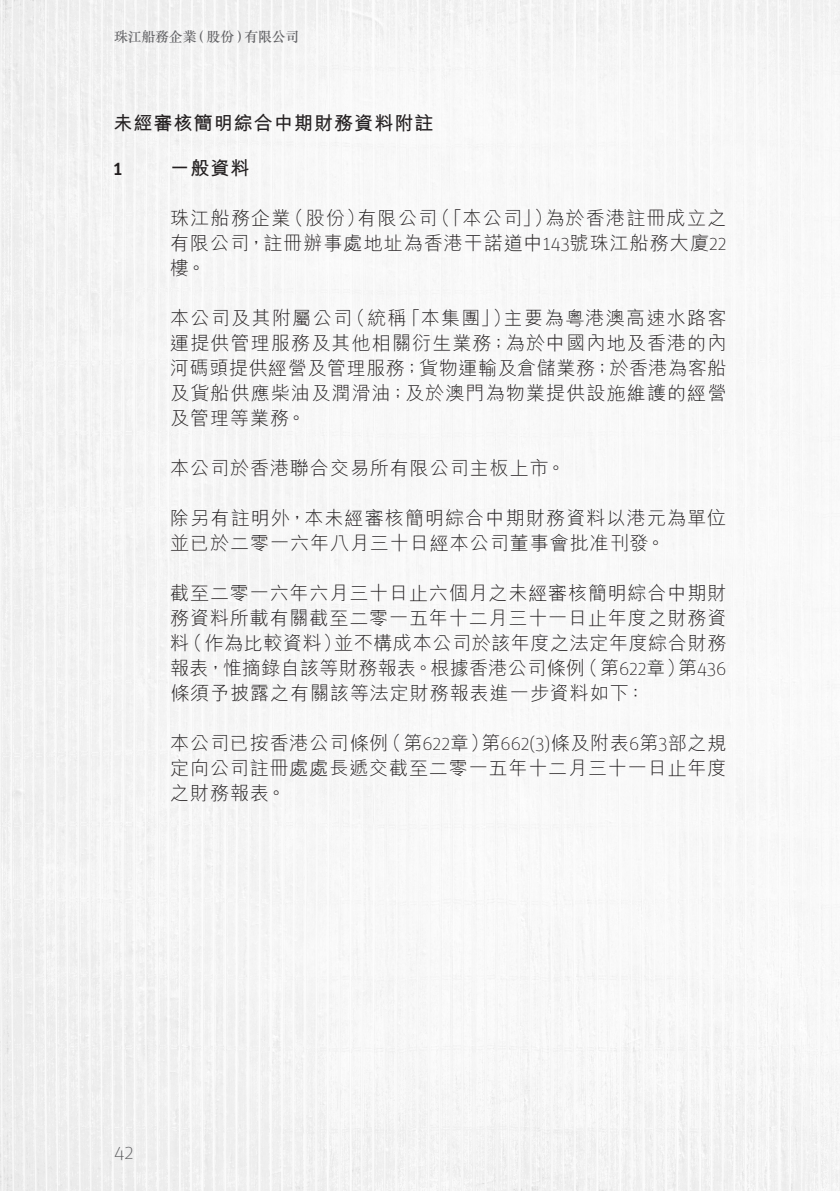
<style>
.page{position:relative;width:840px;height:1191px;background:#fff}
.page>*{position:absolute;margin:0;border:0;box-sizing:border-box;transform-origin:0 0}
.t1{font:19px/25px "M Hei HK Light B5 pc H";letter-spacing:.05em;color:#231f20;text-align:justify}
.t2{font:19px "M Hei HK Bold B5 pc H";letter-spacing:.055em;color:#231f20}
.t3{font:100 19px "Unit";color:#57585a;scale:1.05 1}
.t4{font:500 19px "Unit";color:#231f20}
.t5{font:14px "M Sung HK Medium B5 pc H";letter-spacing:-.02em;color:#636366}
.s1{font-family:"Unit";font-weight:100}
</style>
<div class="page">
<p class="t5" style="left:114px;top:32px;width:187px">珠江船務企業（股份）有限公司</p>
<p class="t2" style="left:113px;top:116px;width:321px">未經審核簡明綜合中期財務資料附註</p>
<p class="t4" style="left:113px;top:157px;width:10px">1</p>
<p class="t2" style="left:170px;top:160px;width:81px">一般資料</p>
<p class="t1" style="left:170px;top:208px;width:557px">珠江船務企業（股份）有限公司（「本公司」）為於香港註冊成立之有限公司，註冊辦事處地址為香港干諾道中<span class="s1">143</span>號珠江船務大廈<span class="s1">22</span>樓。</p>
<p class="t1" style="left:170px;top:308px;width:557px">本公司及其附屬公司（統稱「本集團」）主要為粵港澳高速水路客運提供管理服務及其他相關衍生業務；為於中國內地及香港的內河碼頭提供經營及管理服務；貨物運輸及倉儲業務；於香港為客船及貨船供應柴油及潤滑油；及於澳門為物業提供設施維護的經營及管理等業務。</p>
<p class="t1" style="left:170px;top:458px;width:396px">本公司於香港聯合交易所有限公司主板上市。</p>
<p class="t1" style="left:170px;top:508px;width:557px">除另有註明外，本未經審核簡明綜合中期財務資料以港元為單位並已於二零一六年八月三十日經本公司董事會批准刊發。</p>
<p class="t1" style="left:170px;top:583px;width:557px">截至二零一六年六月三十日止六個月之未經審核簡明綜合中期財務資料所載有關截至二零一五年十二月三十一日止年度之財務資料（作為比較資料）並不構成本公司於該年度之法定年度綜合財務報表，惟摘錄自該等財務報表。根據香港公司條例（第<span class="s1">622</span>章）第<span class="s1">436</span>條須予披露之有關該等法定財務報表進一步資料如下：</p>
<p class="t1" style="left:170px;top:733px;width:557px">本公司已按香港公司條例（第<span class="s1">622</span>章）第<span class="s1">662(3)</span>條及附表<span class="s1">6</span>第<span class="s1">3</span>部之規定向公司註冊處處長遞交截至二零一五年十二月三十一日止年度之財務報表。</p>
<p class="t3" style="left:114px;top:1141px;width:20px">42</p>
</div>
